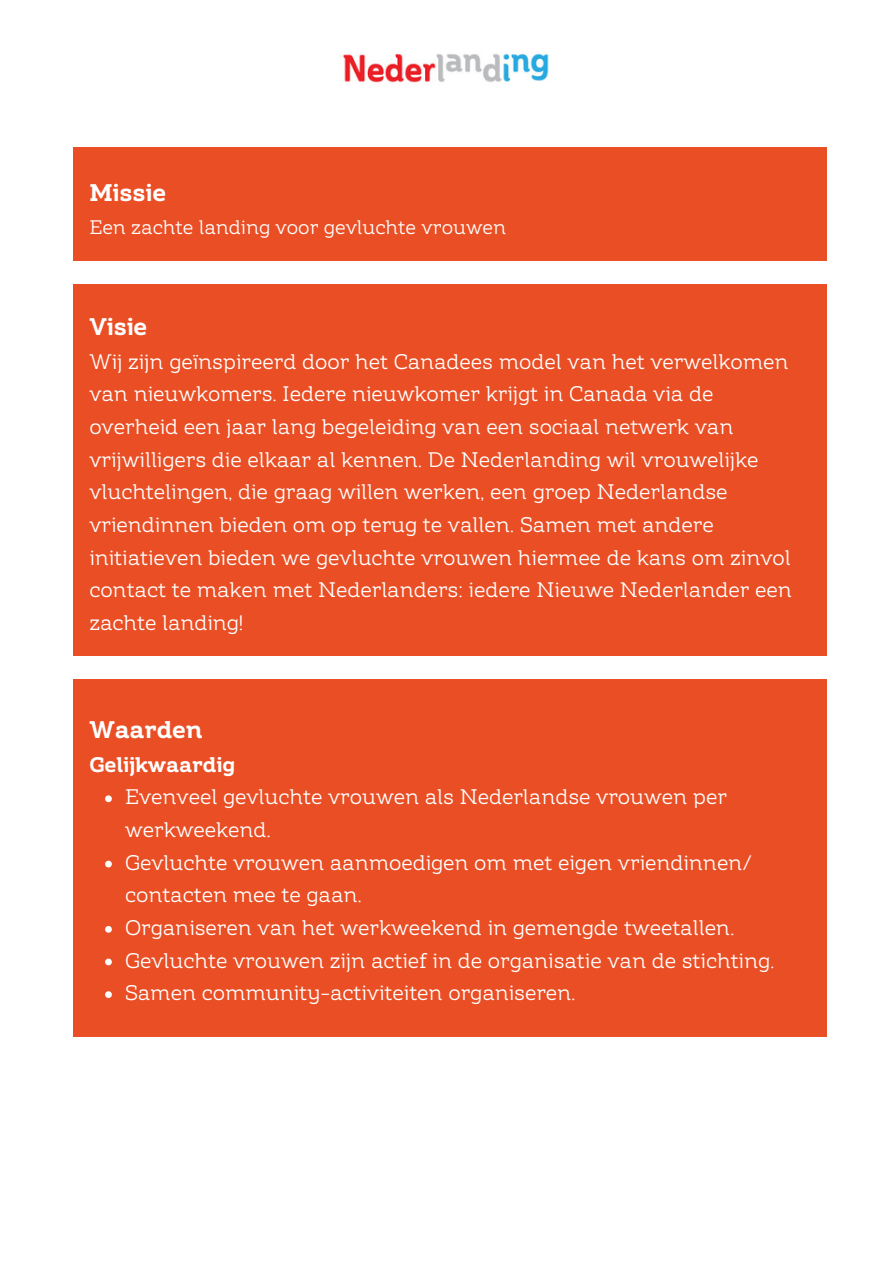
<style>
.page{position:relative;width:893px;height:1264px;background:#fff}
.page>*{position:absolute;margin:0;border:0;box-sizing:border-box;transform-origin:0 0}
.t1{font:700 24px "Amazing Slab";color:#fff}
.t2{font:21px/32.7px "Amazing Slab";color:#fff}
.t3{font:700 21px "Amazing Slab";color:#fff}
.t4{font:19.5px "Amazing Slab";color:#fff}
</style>
<div class="page">
<img style="left:342px;top:53px;width:207px;height:30px">
<div style="left:74px;top:148px;width:752px;height:113px;background:#e94e24"></div>
<div style="left:74px;top:285px;width:752px;height:371px;background:#e94e24"></div>
<div style="left:74px;top:679px;width:752px;height:357px;background:#e94e24"></div>
<svg style="left:105px;top:795px;width:7px;height:7px"></svg>
<svg style="left:105px;top:860px;width:7px;height:7px"></svg>
<svg style="left:105px;top:926px;width:7px;height:6px"></svg>
<svg style="left:105px;top:958px;width:7px;height:7px"></svg>
<svg style="left:105px;top:991px;width:7px;height:7px"></svg>
<p class="t1" style="left:89px;top:177px;width:78px">Missie</p>
<p class="t4" style="left:89px;top:215px;width:418px">Een zachte landing voor gevluchte vrouwen</p>
<p class="t1" style="left:89px;top:311px;width:59px">Visie</p>
<p class="t2" style="left:89px;top:345px;width:703px">Wij zijn geïnspireerd door het Canadees model van het verwelkomen van nieuwkomers. Iedere nieuwkomer krijgt in Canada via de overheid een jaar lang begeleiding van een sociaal netwerk van vrijwilligers die elkaar al kennen. De Nederlanding wil vrouwelijke vluchtelingen, die graag willen werken, een groep Nederlandse vriendinnen bieden om op terug te vallen. Samen met andere initiatieven bieden we gevluchte vrouwen hiermee de kans om zinvol contact te maken met Nederlanders: iedere Nieuwe Nederlander een zachte landing!</p>
<p class="t1" style="left:89px;top:714px;width:115px">Waarden</p>
<p class="t3" style="left:89px;top:751px;width:147px">Gelijkwaardig</p>
<p class="t2" style="left:125px;top:780px;width:603px">Evenveel gevluchte vrouwen als Nederlandse vrouwen per werkweekend.</p>
<p class="t2" style="left:125px;top:845px;width:629px">Gevluchte vrouwen aanmoedigen om met eigen vriendinnen/ contacten mee te gaan.</p>
<p class="t2" style="left:125px;top:911px;width:610px">Organiseren van het werkweekend in gemengde tweetallen.</p>
<p class="t2" style="left:125px;top:943px;width:651px">Gevluchte vrouwen zijn actief in de organisatie van de stichting.</p>
<p class="t2" style="left:125px;top:976px;width:452px">Samen community-activiteiten organiseren.</p>
</div>
